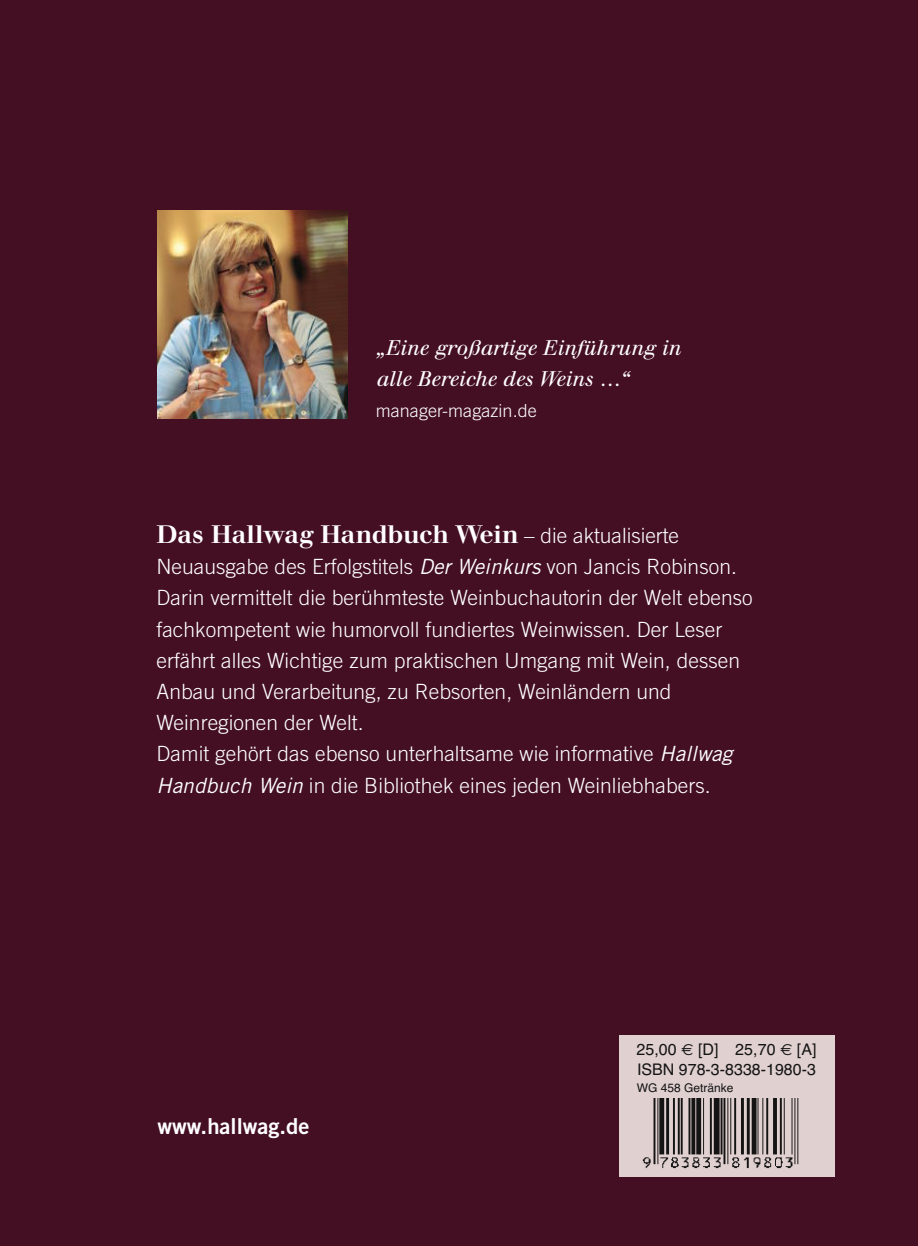
<style>
.page{position:relative;width:918px;height:1246px;background:#fff}
.page>*{position:absolute;margin:0;border:0;box-sizing:border-box;transform-origin:0 0}
.t1{font:500 25px "Walbaum";color:#fff}
.t2{font:22px "Trade Gothic Bold Two";color:#fff}
.t3{font:300 21px/31.2px "Trade Gothic";letter-spacing:.005em;color:#fff}
.t4{font:italic 21px/31.2px "Walbaum";letter-spacing:.005em;color:#fff}
.t5{font:300 18px "Trade Gothic";letter-spacing:.005em;color:#fff}
.t6{font:16px/20px "Helvetica";color:#141414}
.t7{font:12px "Helvetica";color:#141414}
.s1{font-family:"Trade Gothic";font-weight:300;font-size:21px}
.s2{font-weight:400;font-style:italic}
.s3{font-family:"Euro Sans"}
</style>
<div class="page">
<div style="left:0;top:0;width:917px;height:1246px;background:#440e23"></div>
<div style="left:619px;top:1035px;width:215px;height:142px;background:#e0d1d0"></div>
<img style="left:642px;top:1098px;width:157px;height:71px">
<img style="left:158px;top:210px;width:189px;height:208px">
<p class="t4" style="left:376px;top:334px;width:306px">„Eine großartige Einführung in alle Bereiche des Weins …“</p>
<p class="t5" style="left:376px;top:404px;width:162px">manager-magazin.de</p>
<p class="t1" style="left:156px;top:525px;width:524px">Das Hallwag Handbuch Wein <span class="s1">– die aktualisierte</span></p>
<p class="t3" style="left:156px;top:553px;width:597px">Neuausgabe des Erfolgstitels <span class="s2">Der Weinkurs</span> von Jancis Robinson.<br>Darin vermittelt die berühmteste Weinbuchautorin der Welt ebenso fachkompetent wie humorvoll fundiertes Weinwissen. Der Leser erfährt alles Wichtige zum praktischen Umgang mit Wein, dessen Anbau und Verarbeitung, zu Rebsorten, Weinländern und Weinregionen der Welt.<br>Damit gehört das ebenso unterhaltsame wie informative <span class="s2">Hallwag Handbuch Wein</span> in die Bibliothek eines jeden Weinliebhabers.</p>
<p class="t2" style="left:157px;top:1118px;width:154px">www.hallwag.de</p>
<p class="t6" style="left:636px;top:1041px;width:182px">25,00 <span class="s3">€</span> [D] 25,70 <span class="s3">€</span> [A]<br>ISBN 978-3-8338-1980-3</p>
<p class="t7" style="left:636px;top:1084px;width:98px">WG 458 Getränke</p>
</div>
